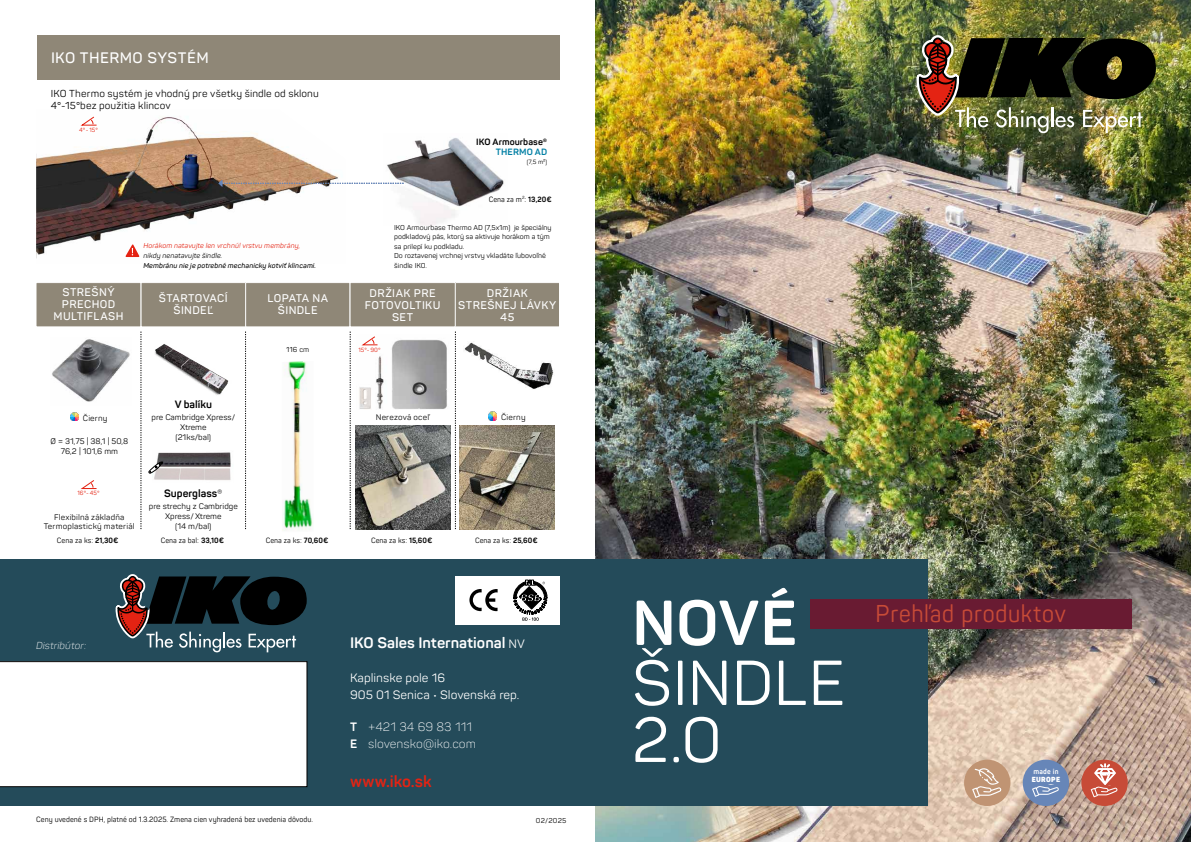
<style>
.page{position:relative;width:1191px;height:842px;background:#fff}
.page>*{position:absolute;margin:0;border:0;box-sizing:border-box;transform-origin:0 0}
.t1{font:62.5px/57px "Panton";letter-spacing:-.01em;color:#fff}
.t2{font:700 62.5px "Panton";color:#fff}
.t3{font:24px "Panton Narrow";letter-spacing:.005em;color:#c74b37}
.t4{font:700 16px "Panton";letter-spacing:-.005em;color:#e42313}
.t5{font:700 15px "Panton";color:#fff}
.t6{font:600 15px "Panton";letter-spacing:.025em;color:#fff}
.t7{font:12px/17px "Panton";color:#fff}
.t8{font:300 12px/17px "Panton";color:#fff}
.t9{font:600 11px/12px "Panton";letter-spacing:.035em;color:#fff;text-align:center}
.t10{font:700 10.5px "Panton";color:#000}
.t11{font:10px/12px "Panton";letter-spacing:.01em;color:#000}
.t12{font:italic 300 10px "Panton";color:#fff}
.t13{font:700 9px "Panton";letter-spacing:.005em;color:#000}
.t14{font:700 9px "Panton";letter-spacing:.01em;color:#007fa4}
.t15{font:8px/9.6px "Panton";color:#000;text-align:center}
.t16{font:8px/9.6px "Panton";letter-spacing:.02em;color:#000;text-align:center}
.t17{font:7.5px "Panton Narrow";color:#000}
.t18{font:700 7.3px "Panton Narrow";letter-spacing:.03em;color:#fff}
.t19{font:800 7.3px "Panton Narrow";letter-spacing:.045em;color:#fff}
.t20{font:7.1px "Panton";color:#000}
.t21{font:7px/9.6px "Panton";color:#000}
.t22{font:italic 600 7px "Panton";letter-spacing:.005em;color:#000}
.t23{font:italic 7px "Panton";letter-spacing:.005em;color:#e42313}
.t24{font:italic 7px "Panton";letter-spacing:.005em;color:#000}
.t25{font:6.1px "Panton";color:#000}
.t26{font:6px "Panton Narrow";color:#e42313}
.s1{font-weight:700}
.s2{font-weight:400}
.s3{font-weight:400;font-size:12px}
</style>
<div class="page">
<img style="left:595px;top:0;width:596px;height:842px">
<div style="left:0;top:559px;width:927px;height:247px;background:#244b5a"></div>
<div style="left:964px;top:760px;width:46px;height:46px;background:#c09473;border-radius:50%"></div>
<svg style="left:972px;top:768px;width:30px;height:30px"></svg>
<div style="left:1022px;top:760px;width:47px;height:46px;background:#6786b8;border-radius:50%"></div>
<svg style="left:1032px;top:786px;width:27px;height:11px"></svg>
<div style="left:1081px;top:760px;width:46px;height:46px;background:#c74b37;border-radius:50%"></div>
<svg style="left:1090px;top:764px;width:28px;height:33px"></svg>
<img style="left:464px;top:342px;width:90px;height:47px">
<img style="left:460px;top:425px;width:95px;height:104px">
<img style="left:355px;top:425px;width:95px;height:104px">
<img style="left:359px;top:340px;width:88px;height:69px">
<img style="left:52px;top:339px;width:78px;height:63px">
<img style="left:155px;top:344px;width:74px;height:51px">
<img style="left:157px;top:452px;width:74px;height:9px">
<svg style="left:148px;top:461px;width:83px;height:19px;background:#b0aaab"></svg>
<img style="left:282px;top:361px;width:31px;height:170px">
<div style="left:455px;top:576px;width:104px;height:48px;background:#fff"></div>
<svg style="left:513px;top:580px;width:34px;height:41px"></svg>
<img style="left:387px;top:138px;width:117px;height:88px">
<svg style="left:469px;top:589px;width:28px;height:22px"></svg>
<div style="left:0;top:661px;width:307px;height:126px;background:#fff"></div>
<img style="left:36px;top:117px;width:303px;height:141px">
<svg style="left:79px;top:116px;width:19px;height:10px"></svg>
<svg style="left:80px;top:480px;width:17px;height:9px"></svg>
<svg style="left:141px;top:332px;width:1px;height:197px"></svg>
<svg style="left:350px;top:332px;width:1px;height:197px"></svg>
<svg style="left:245px;top:332px;width:1px;height:197px"></svg>
<svg style="left:455px;top:332px;width:1px;height:197px"></svg>
<svg style="left:360px;top:336px;width:18px;height:10px"></svg>
<img style="left:913px;top:34px;width:242px;height:99px">
<div style="left:810px;top:599px;width:321px;height:30px;background:#691b32"></div>
<div style="left:36px;top:35px;width:523px;height:45px;background:#8f8777"></div>
<div style="left:36px;top:283px;width:105px;height:44px;background:#8f8777"></div>
<div style="left:36px;top:282px;width:106px;height:45px;border:1px solid #fff"></div>
<div style="left:141px;top:283px;width:105px;height:44px;background:#8f8777"></div>
<div style="left:141px;top:282px;width:105px;height:45px;border:1px solid #fff"></div>
<div style="left:455px;top:283px;width:104px;height:44px;background:#8f8777"></div>
<div style="left:455px;top:282px;width:105px;height:45px;border:1px solid #fff"></div>
<div style="left:246px;top:283px;width:104px;height:44px;background:#8f8777"></div>
<div style="left:245px;top:282px;width:105px;height:45px;border:1px solid #fff"></div>
<div style="left:350px;top:283px;width:105px;height:44px;background:#8f8777"></div>
<div style="left:349px;top:282px;width:107px;height:45px;border:1px solid #fff"></div>
<svg style="left:488px;top:411px;width:9px;height:9px"></svg>
<svg style="left:70px;top:412px;width:9px;height:9px"></svg>
<svg style="left:115px;top:574px;width:192px;height:78px"></svg>
<svg style="left:125px;top:244px;width:14px;height:13px"></svg>
<svg style="left:218px;top:180px;width:185px;height:7px"></svg>
<h3 class="t6" style="left:51px;top:49px;width:159px">IKO THERMO SYSTÉM</h3>
<h3 class="t11" style="left:51px;top:87px;width:269px">IKO Thermo systém je vhodný pre všetky šindle od sklonu<br>4°-15°bez použitia klincov</h3>
<p class="t26" style="left:79px;top:126px;width:20px">4°- 15°</p>
<p class="t23" style="left:143px;top:241px;width:158px">Horákom natavujte len vrchnú! vrstvu membrány,</p>
<p class="t24" style="left:143px;top:251px;width:80px">nikdy nenatavujte šindle.</p>
<p class="t22" style="left:143px;top:261px;width:174px">Membránu nie je potrebné mechanicky kotviť klincami.</p>
<p class="t13" style="left:476px;top:136px;width:72px">IKO Armourbase®</p>
<p class="t14" style="left:496px;top:146px;width:53px">THERMO AD</p>
<p class="t25" style="left:527px;top:158px;width:22px">(7,5 m2)</p>
<p class="t17" style="left:489px;top:194px;width:64px">Cena za m<sup>2</sup>: <span class="s1">13,20€</span></p>
<p class="t21" style="left:394px;top:222px;width:159px">IKO Armourbase Thermo AD (7,5x1m) je špeciálny podkladový pás, ktorý sa aktivuje horákom a tým sa prilepí ku podkladu.<br>Do roztavenej vrchnej vrstvy vkladáte ľubovoľné šindle IKO.</p>
<h3 class="t9" style="left:54px;top:286px;width:71px">STREŠNÝ<br>PRECHOD<br>MULTIFLASH</h3>
<h3 class="t9" style="left:159px;top:292px;width:71px">ŠTARTOVACÍ<br>ŠINDEĽ</h3>
<h3 class="t9" style="left:458px;top:287px;width:100px">DRŽIAK<br>STREŠNEJ LÁVKY<br>45</h3>
<h3 class="t9" style="left:267px;top:292px;width:62px">LOPATA NA<br>ŠINDLE</h3>
<h3 class="t9" style="left:365px;top:287px;width:77px">DRŽIAK PRE<br>FOTOVOLTIKU<br>SET</h3>
<p class="t20" style="left:286px;top:345px;width:24px">116 cm</p>
<p class="t26" style="left:358px;top:346px;width:24px">15°- 90°</p>
<h3 class="t10" style="left:175px;top:398px;width:39px">V balíku</h3>
<p class="t15" style="left:151px;top:413px;width:85px">pre Cambridge Xpress/<br>Xtreme<br>(21ks/bal)</p>
<p class="t15" style="left:83px;top:413px;width:26px">Čierny</p>
<p class="t16" style="left:376px;top:412px;width:55px">Nerezová oceľ</p>
<p class="t15" style="left:501px;top:412px;width:26px">Čierny</p>
<p class="t15" style="left:51px;top:436px;width:79px">Ø = 31,75 | 38,1 | 50,8<br>76,2 | 101,6 mm</p>
<p class="t26" style="left:77px;top:490px;width:24px">16°- 45°</p>
<p class="t16" style="left:44px;top:512px;width:92px">Flexibilná základňa<br>Termoplastický materiál</p>
<h3 class="t10" style="left:164px;top:486px;width:60px">Superglass<span class="s2">®</span></h3>
<p class="t15" style="left:149px;top:501px;width:90px">pre strechy z Cambridge<br>Xpress/ Xtreme</p>
<p class="t15" style="left:175px;top:521px;width:38px">(14 m/bal)</p>
<p class="t17" style="left:57px;top:535px;width:63px">Cena za ks: <span class="s1">21,30€</span></p>
<p class="t17" style="left:161px;top:535px;width:65px">Cena za bal: <span class="s1">33,10€</span></p>
<p class="t17" style="left:266px;top:535px;width:64px">Cena za ks: <span class="s1">70,60€</span></p>
<p class="t17" style="left:371px;top:535px;width:63px">Cena za ks: <span class="s1">15,60€</span></p>
<p class="t17" style="left:475px;top:535px;width:64px">Cena za ks: <span class="s1">25,60€</span></p>
<h3 class="t12" style="left:36px;top:639px;width:52px">Distribútor:</h3>
<p class="t17" style="left:36px;top:815px;width:278px">Ceny uvedené s DPH, platné od 1.3.2025. Zmena cien vyhradená bez uvedenia dôvodu.</p>
<h3 class="t5" style="left:350px;top:633px;width:176px">IKO Sales International <span class="s3">NV</span></h3>
<h3 class="t7" style="left:350px;top:669px;width:171px">Kaplinske pole 16<br>905 01 Senica • Slovenská rep.</h3>
<h3 class="t8" style="left:350px;top:718px;width:127px"><span class="s1">T</span> +421 34 69 83 111<br><span class="s1">E</span> slovensko@iko.com</h3>
<h3 class="t4" style="left:350px;top:771px;width:83px">www.iko.sk</h3>
<p class="t21" style="left:536px;top:816px;width:32px">02/2025</p>
<h1 class="t2" style="left:632px;top:584px;width:167px">NOVÉ</h1>
<h1 class="t1" style="left:631px;top:654px;width:215px">ŠINDLE<br>2.0</h1>
<h2 class="t3" style="left:875px;top:598px;width:192px">Prehľad produktov</h2>
<p class="t18" style="left:1033px;top:767px;width:27px">made in</p>
<p class="t19" style="left:1031px;top:774px;width:30px">EUROPE</p>
</div>
